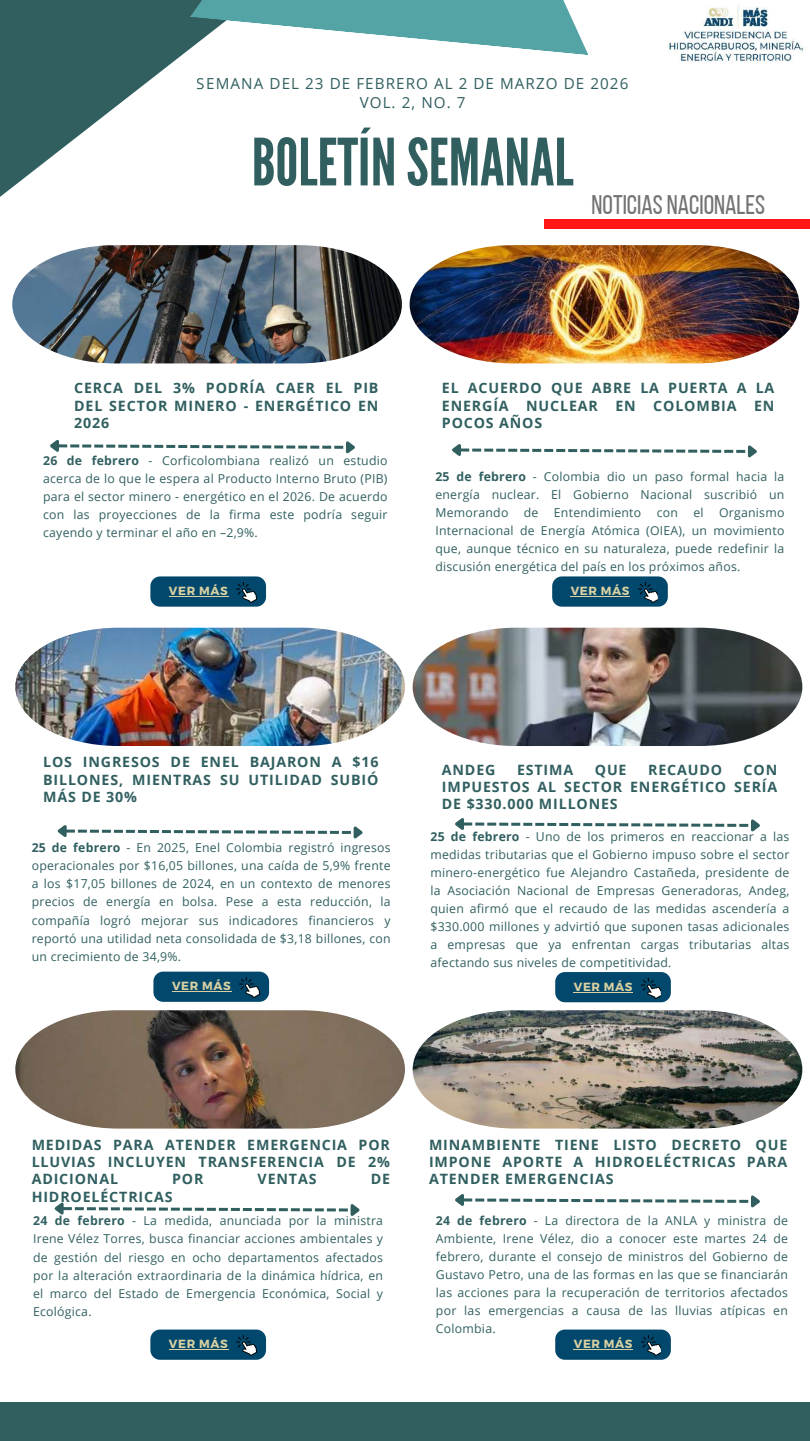
<style>
.page{position:relative;width:810px;height:1441px;background:#fff}
.page>*{position:absolute;margin:0;border:0;box-sizing:border-box;transform-origin:0 0}
.t1{font:65px "League Gothic";color:#315f60}
.t2{font:26.9px "Bebas Neue";color:#737373}
.t3{font:15.2px/18.8px "Open Sans";letter-spacing:.07em;color:#315f60;text-align:center}
.t4{font:700 14.2px/17.2px "Open Sans";letter-spacing:.06em;color:#315f60;text-align:justify}
.t5{font:12.3px/18px "Open Sans";letter-spacing:.02em;color:#315f60;text-align:justify}
.t6{font:700 11.8px "Montserrat";letter-spacing:.05em;color:#dad1a2}
.s1{font-weight:700}
</style>
<div class="page">
<div style="left:0;top:1402px;width:810px;height:38px;background:#315f60"></div>
<div style="left:544px;top:220px;width:266px;height:8px;background:#ff1616"></div>
<img style="left:413px;top:1010px;width:389px;height:118px">
<svg style="left:455px;top:1194px;width:305px;height:14px"></svg>
<svg style="left:555px;top:1329px;width:116px;height:30px;background:#125375"></svg>
<img style="left:641px;top:1335px;width:20px;height:20px">
<hr style="left:574px;top:1348px;width:59px;height:1px;background:#dad1a2">
<img style="left:15px;top:1010px;width:390px;height:118px">
<svg style="left:54px;top:1202px;width:306px;height:14px"></svg>
<svg style="left:150px;top:1329px;width:116px;height:30px;background:#125374"></svg>
<img style="left:236px;top:1335px;width:20px;height:20px">
<hr style="left:169px;top:1348px;width:59px;height:1px;background:#dad1a2">
<img style="left:413px;top:627px;width:389px;height:119px">
<svg style="left:455px;top:818px;width:305px;height:14px"></svg>
<svg style="left:555px;top:972px;width:116px;height:29px;background:#0d4f72"></svg>
<img style="left:641px;top:977px;width:20px;height:21px">
<hr style="left:574px;top:991px;width:59px;height:1px;background:#dad1a2">
<img style="left:15px;top:627px;width:390px;height:119px">
<svg style="left:57px;top:825px;width:306px;height:14px"></svg>
<svg style="left:153px;top:971px;width:116px;height:30px;background:#0e5174"></svg>
<img style="left:239px;top:977px;width:20px;height:20px">
<hr style="left:172px;top:991px;width:59px;height:1px;background:#dad1a2">
<img style="left:410px;top:245px;width:389px;height:118px">
<svg style="left:452px;top:444px;width:305px;height:14px"></svg>
<svg style="left:552px;top:576px;width:116px;height:30px;background:#0d5073"></svg>
<img style="left:638px;top:582px;width:20px;height:20px">
<hr style="left:571px;top:596px;width:59px;height:1px;background:#dad1a2">
<img style="left:12px;top:245px;width:390px;height:118px">
<svg style="left:50px;top:440px;width:305px;height:14px"></svg>
<svg style="left:150px;top:576px;width:116px;height:30px;background:#0d5073"></svg>
<img style="left:236px;top:582px;width:20px;height:20px">
<hr style="left:169px;top:596px;width:59px;height:1px;background:#dad1a2">
<svg style="left:0;top:0;width:190px;height:197px;fill:#315f60"></svg>
<svg style="left:190px;top:0;width:398px;height:55px"></svg>
<img style="left:667px;top:6px;width:136px;height:56px">
<p class="t3" style="left:197px;top:74px;width:433px">SEMANA DEL 23 DE FEBRERO AL 2 DE MARZO DE 2026<br>VOL. 2, NO. 7</p>
<h1 class="t1" style="left:252px;top:125px;width:323px">BOLETÍNSEMANAL</h1>
<h2 class="t2" style="left:592px;top:194px;width:175px">NOTICIAS NACIONALES</h2>
<p class="t4" style="left:74px;top:379px;width:306px">CERCA DEL 3% PODRÍA CAER EL PIB DEL SECTOR MINERO - ENERGÉTICO EN 2026</p>
<p class="t5" style="left:43px;top:451px;width:346px"><span class="s1">26 de febrero</span> - Corficolombiana realizó un estudio acerca de lo que le espera al Producto Interno Bruto (PIB) para el sector minero - energético en el 2026. De acuerdo con las proyecciones de la firma este podría seguir cayendo y terminar el año en –2,9%.</p>
<p class="t4" style="left:442px;top:379px;width:334px">EL ACUERDO QUE ABRE LA PUERTA A LA ENERGÍA NUCLEAR EN COLOMBIA EN POCOS AÑOS</p>
<p class="t5" style="left:435px;top:466px;width:351px"><span class="s1">25 de febrero</span> - Colombia dio un paso formal hacia la energía nuclear. El Gobierno Nacional suscribió un Memorando</p>
<p class="t5" style="left:524px;top:502px;width:16px">de</p>
<p class="t5" style="left:554px;top:502px;width:89px">Entendimiento</p>
<p class="t5" style="left:657px;top:502px;width:23px">con</p>
<p class="t5" style="left:693px;top:502px;width:12px">el</p>
<p class="t5" style="left:435px;top:502px;width:351px;text-indent:284px">Organismo Internacional de Energía Atómica (OIEA), un movimiento que, aunque técnico en su naturaleza, puede redefinir la discusión energética del país en los próximos años.</p>
<p class="t6" style="left:169px;top:583px;width:60px">VER MÁS</p>
<p class="t6" style="left:571px;top:583px;width:60px">VER MÁS</p>
<p class="t4" style="left:43px;top:753px;width:337px">LOS INGRESOS DE ENEL BAJARON A $16<br>BILLONES, MIENTRAS SU UTILIDAD SUBIÓ MÁS DE 30%</p>
<p class="t5" style="left:32px;top:838px;width:360px"><span class="s1">25 de febrero</span> - En 2025, Enel Colombia registró ingresos operacionales por $16,05 billones, una caída de 5,9% frente a los $17,05 billones de 2024, en un contexto de menores precios de energía en bolsa. Pese a esta reducción, la compañía logró mejorar sus indicadores financieros y reportó una utilidad neta consolidada de $3,18 billones, con un crecimiento de 34,9%.</p>
<p class="t4" style="left:442px;top:760px;width:337px;text-indent:302px">CON IMPUESTOS AL SECTOR ENERGÉTICO SERÍA DE $330.000 MILLONES</p>
<p class="t5" style="left:430px;top:827px;width:360px"><span class="s1">25 de febrero</span> - Uno de los primeros en reaccionar a las medidas tributarias que el Gobierno impuso sobre el sector minero-energético fue Alejandro Castañeda, presidente de la Asociación Nacional de Empresas Generadoras, Andeg, quien afirmó que el recaudo de las medidas ascendería a $330.000 millones y advirtió que suponen tasas adicionales a empresas que ya enfrentan cargas tributarias altas afectando sus niveles de competitividad.</p>
<p class="t4" style="left:442px;top:760px;width:55px">ANDEG</p>
<p class="t4" style="left:517px;top:760px;width:58px">ESTIMA</p>
<p class="t4" style="left:595px;top:760px;width:33px">QUE</p>
<p class="t4" style="left:648px;top:760px;width:75px">RECAUDO</p>
<p class="t6" style="left:172px;top:978px;width:60px">VER MÁS</p>
<p class="t6" style="left:574px;top:978px;width:60px">VER MÁS</p>
<p class="t4" style="left:32px;top:1135px;width:360px">MEDIDAS PARA ATENDER EMERGENCIA POR LLUVIAS INCLUYEN TRANSFERENCIA DE 2% ADICIONAL</p>
<p class="t4" style="left:172px;top:1170px;width:33px">POR</p>
<p class="t4" style="left:258px;top:1170px;width:60px">VENTAS</p>
<p class="t4" style="left:371px;top:1170px;width:21px">DE</p>
<p class="t4" style="left:32px;top:1187px;width:142px">HIDROELÉCTRICAS</p>
<p class="t5" style="left:33px;top:1211px;width:352px"><span class="s1">24 de febrero</span> - La medida, anunciada por la ministra Irene Vélez Torres, busca financiar acciones ambientales y de gestión del riesgo en ocho departamentos afectados por la alteración extraordinaria de la dinámica hídrica, en el marco del Estado de Emergencia Económica, Social y Ecológica.</p>
<p class="t4" style="left:429px;top:1135px;width:360px">MINAMBIENTE TIENE LISTO DECRETO QUE IMPONE APORTE A HIDROELÉCTRICAS PARA ATENDER EMERGENCIAS</p>
<p class="t5" style="left:436px;top:1211px;width:354px"><span class="s1">24 de febrero</span> - La directora de la ANLA y ministra de Ambiente, Irene Vélez, dio a conocer este martes 24 de febrero, durante el consejo de ministros del Gobierno de Gustavo Petro, una de las formas en las que se financiarán las acciones para la recuperación de territorios afectados por las emergencias a causa de las lluvias atípicas en Colombia.</p>
<p class="t6" style="left:169px;top:1336px;width:60px">VER MÁS</p>
<p class="t6" style="left:574px;top:1336px;width:60px">VER MÁS</p>
</div>
